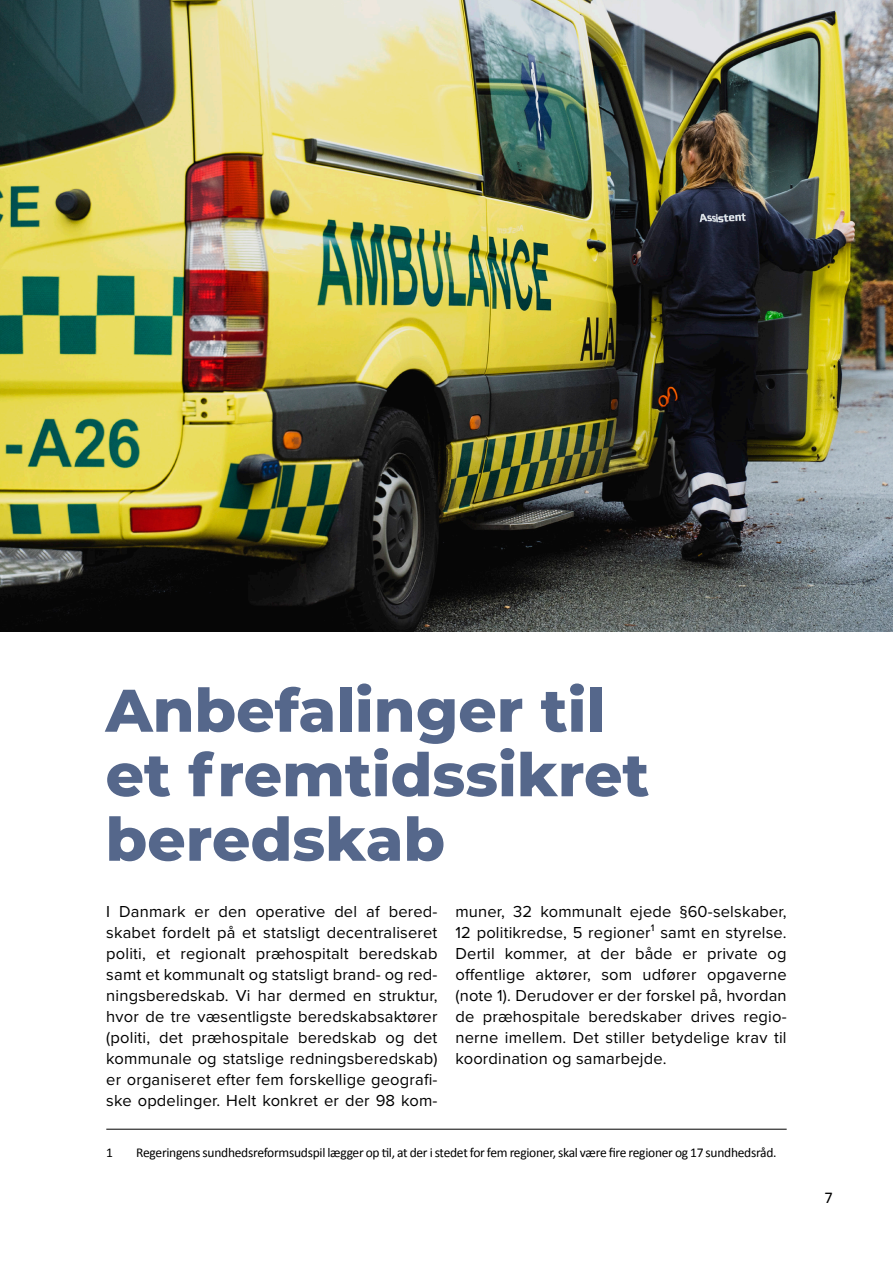
<style>
.page{position:relative;width:893px;height:1263px;background:#fff}
.page>*{position:absolute;margin:0;border:0;box-sizing:border-box;transform-origin:0 0}
.Rubrik{font:800 60px/64.5px "Montserrat";color:#55678b}
.Brødtekst{font:16.5px/21px "Proxima Nova";letter-spacing:.01em;color:#000;text-align:justify}
.Brødtekst-2{font:16.5px "Calibri";color:#000}
.Fodnote{font:13.5px "Calibri";letter-spacing:-.02em;color:#000}
</style>
<div class="page">
<hr style="left:106px;top:1129px;width:681px;height:1px;background:#000">
<img style="left:0;top:0;width:893px;height:631px">
<p class="Rubrik" style="left:106px;top:675px;width:545px">Anbefalinger til et fremtidssikret beredskab</p>
<p class="Brødtekst" style="left:106px;top:900px;width:333px">I Danmark er den operative del af bered&shy;skabet fordelt på et statsligt decentraliseret politi, et regionalt præhospitalt beredskab samt et kommunalt og statsligt brand- og red&shy;ningsberedskab. Vi har dermed en struktur, hvor de tre væsentligste beredskabsaktører (politi, det præhospitale beredskab og det kommunale og statslige redningsberedskab) er organiseret efter fem forskellige geografi&shy;ske opdelinger. Helt konkret er der 98 kom-</p>
<p class="Brødtekst" style="left:455px;top:900px;width:333px">muner, 32 kommunalt ejede §60-selskaber, 12 politikredse, 5 regioner¹ samt en styrelse.<br>Dertil kommer, at der både er private og offentlige aktører, som udfører opgaverne (note 1). Derudover er der forskel på, hvordan de præhospitale beredskaber drives regio&shy;nerne imellem. Det stiller betydelige krav til koordination og samarbejde.</p>
<p class="Fodnote" style="left:106px;top:1143px;width:8px">1</p>
<p class="Fodnote" style="left:136px;top:1143px;width:642px">Regeringens sundhedsreformsudspil lægger op til, at der i stedet for fem regioner, skal være fire regioner og 17 sundhedsråd.</p>
<p class="Brødtekst-2" style="left:825px;top:1186px;width:10px">7</p>
</div>
